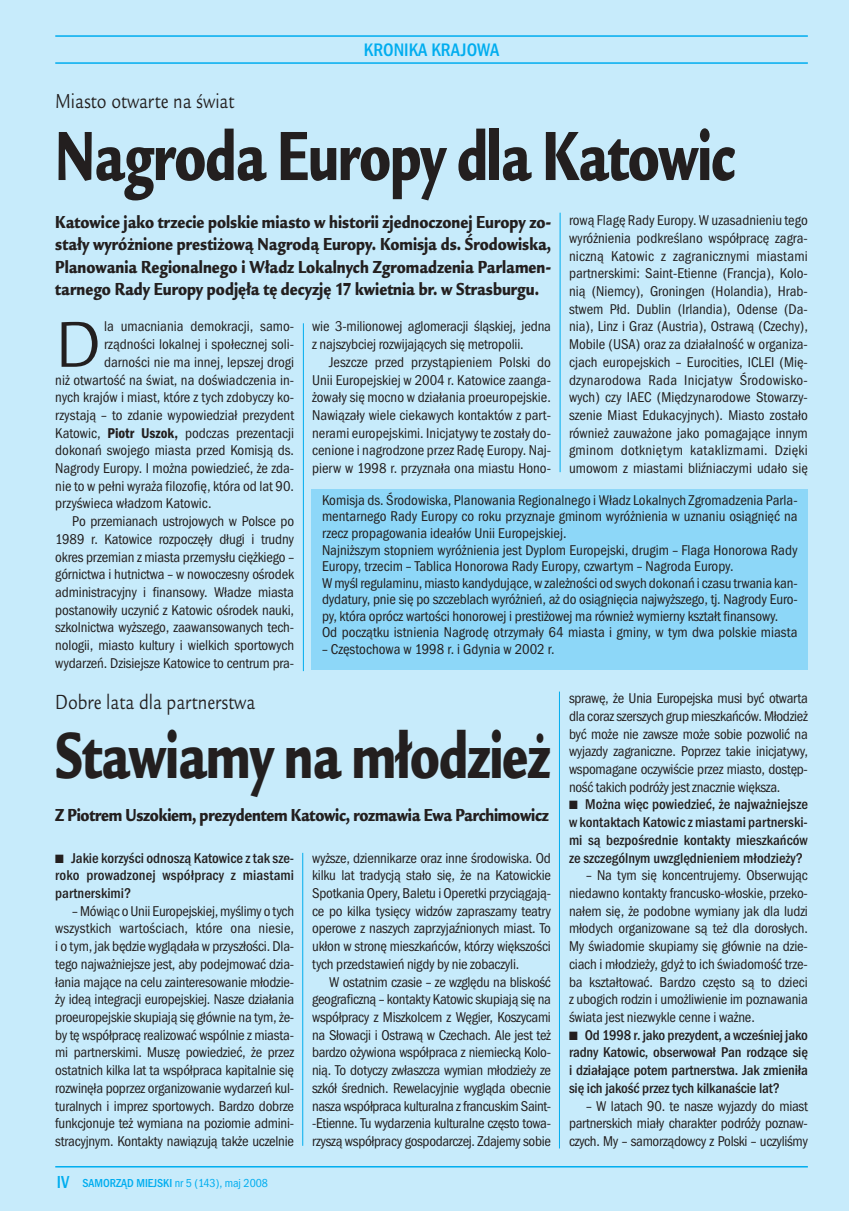
<style>
.page{position:relative;width:849px;height:1211px;background:#fff}
.page>*{position:absolute;margin:0;border:0;box-sizing:border-box;transform-origin:0 0}
.t1{font:72px "Legacy San Itc TEE Ultr";letter-spacing:-.02em;color:#231f1f;scale:.7 1}
.t2{font:67.5px "Legacy San Itc TEE Ultr";letter-spacing:-.015em;color:#231f1f;scale:.7 1}
.t3{font:66.6px "Legacy San Itc TEE";color:#231f1f;scale:.9 1}
.t4{font:21px "Legacy San Itc TEE";color:#231f1f;scale:.8 1}
.t5{font:500 condensed 18.75px "Franklin Got Itc TEE";color:#00adef}
.t6{font:18px/22.5px "Legacy San Itc TEE Ultr";letter-spacing:-.02em;color:#231f1f;text-align:justify;scale:.8 1}
.t7{font:condensed 14.7px/17.7px "Franklin Got Itc TEE";letter-spacing:-.01em;color:#231f1f;text-align:justify}
.t8{font:500 condensed 14.7px/17.7px "Franklin Got Itc TEE";color:#231f1f;text-align:justify}
.t9{font:condensed 12px "Franklin Got Itc TEE";color:#00adef}
.s1{font-weight:600}
.s2{font-weight:500;font-size:18px}
.s3{font-weight:500}
</style>
<div class="page">
<div style="left:0;top:0;width:849px;height:1210px;background:#c7ebfb"></div>
<hr style="left:55px;top:1166px;width:753px;height:1px;background:#00adef">
<hr style="left:55px;top:62px;width:753px;height:2px;background:#00adef">
<hr style="left:55px;top:35px;width:753px;height:2px;background:#00adef">
<hr style="left:560px;top:213px;width:1px;height:259px;background:#00adef">
<hr style="left:303px;top:323px;width:1px;height:348px;background:#00adef">
<hr style="left:302px;top:853px;width:1px;height:292px;background:#00adef">
<hr style="left:559px;top:691px;width:1px;height:457px;background:#00adef">
<div style="left:312px;top:489px;width:496px;height:180px;background:#8dd7f8"></div>
<p class="t5" style="left:364px;top:43px;width:137px">KRONIKA KRAJOWA</p>
<p class="t4" style="left:55px;top:92px;width:225px">Miasto otwarte na świat</p>
<p class="t1" style="left:55px;top:127px;width:974px">Nagroda Europy dla Katowic</p>
<p class="t6" style="left:55px;top:212px;width:622px">Katowice jako trzecie polskie miasto w historii zjednoczonej Europy zo&shy;stały wyróżnione prestiżową Nagrodą Europy. Komisja ds. Środowiska, Planowania Regionalnego i Władz Lokalnych Zgromadzenia Parlamen&shy;tarnego Rady Europy podjęła tę decyzję 17 kwietnia br. w Strasburgu.</p>
<p class="t7" style="left:569px;top:213px;width:240px">rową Flagę Rady Europy. W uzasadnieniu tego wyróżnienia podkreślano współpracę zagra&shy;niczną Katowic z zagranicznymi miastami partnerskimi: Saint-Etienne (Francja), Kolo&shy;nią (Niemcy), Groningen (Holandia), Hrab&shy;stwem Płd. Dublin (Irlandia), Odense (Da&shy;nia), Linz i Graz (Austria), Ostrawą (Czechy), Mobile (USA) oraz za działalność w organiza&shy;cjach europejskich – Eurocities, ICLEI (Mię&shy;dzynarodowa Rada Inicjatyw Środowisko&shy;wych) czy IAEC (Międzynarodowe Stowarzy&shy;szenie Miast Edukacyjnych). Miasto zostało również zauważone jako pomagające innym gminom dotkniętym kataklizmami. Dzięki umowom z miastami bliźniaczymi udało się</p>
<p class="t7" style="left:312px;top:319px;width:240px">wie 3-milionowej aglomeracji śląskiej, jedna</p>
<p class="t7" style="left:312px;top:337px;width:213px">z najszybciej rozwijających się metropolii.</p>
<p class="t7" style="left:329px;top:354px;width:223px">Jeszcze przed przystąpieniem Polski do</p>
<p class="t7" style="left:312px;top:372px;width:240px">Unii Europejskiej w 2004 r. Katowice zaanga-</p>
<p class="t7" style="left:312px;top:390px;width:240px">żowały się mocno w działania proeuropejskie.</p>
<p class="t7" style="left:312px;top:407px;width:240px">Nawiązały wiele ciekawych kontaktów z part-</p>
<p class="t7" style="left:312px;top:425px;width:240px">nerami europejskimi. Inicjatywy te zostały do-</p>
<p class="t7" style="left:312px;top:443px;width:240px">cenione i nagrodzone przez Radę Europy. Naj-</p>
<p class="t7" style="left:312px;top:460px;width:240px">pierw w 1998 r. przyznała ona miastu Hono-</p>
<p class="t3" style="left:55px;top:317px;width:52px">D</p>
<p class="t7" style="left:104px;top:319px;width:192px">la umacniania demokracji, samo-</p>
<p class="t7" style="left:104px;top:337px;width:192px">rządności lokalnej i społecznej soli-</p>
<p class="t7" style="left:104px;top:354px;width:192px">darności nie ma innej, lepszej drogi</p>
<p class="t7" style="left:55px;top:372px;width:240px">niż otwartość na świat, na doświadczenia in-</p>
<p class="t7" style="left:55px;top:390px;width:240px">nych krajów i miast, które z tych zdobyczy ko-</p>
<p class="t7" style="left:55px;top:407px;width:240px">rzystają – to zdanie wypowiedział prezydent</p>
<p class="t7" style="left:55px;top:425px;width:240px">Katowic, <span class="s1">Piotr Uszok,</span> podczas prezentacji</p>
<p class="t7" style="left:55px;top:443px;width:240px">dokonań swojego miasta przed Komisją ds.</p>
<p class="t7" style="left:55px;top:460px;width:240px">Nagrody Europy. I można powiedzieć, że zda-</p>
<p class="t7" style="left:55px;top:478px;width:240px">nie to w pełni wyraża filozofię, która od lat 90.</p>
<p class="t7" style="left:55px;top:496px;width:158px">przyświeca władzom Katowic.</p>
<p class="t7" style="left:72px;top:514px;width:223px">Po przemianach ustrojowych w Polsce po</p>
<p class="t7" style="left:55px;top:531px;width:240px">1989 r. Katowice rozpoczęły długi i trudny</p>
<p class="t7" style="left:55px;top:549px;width:240px">okres przemian z miasta przemysłu ciężkiego –</p>
<p class="t7" style="left:55px;top:567px;width:240px">górnictwa i hutnictwa – w nowoczesny ośrodek</p>
<p class="t7" style="left:55px;top:584px;width:240px">administracyjny i finansowy. Władze miasta</p>
<p class="t7" style="left:55px;top:602px;width:240px">postanowiły uczynić z Katowic ośrodek nauki,</p>
<p class="t7" style="left:55px;top:620px;width:240px">szkolnictwa wyższego, zaawansowanych tech-</p>
<p class="t7" style="left:55px;top:637px;width:240px">nologii, miasto kultury i wielkich sportowych</p>
<p class="t7" style="left:55px;top:655px;width:240px">wydarzeń. Dzisiejsze Katowice to centrum pra-</p>
<p class="t7" style="left:322px;top:493px;width:477px;line-height:16.5px;text-align:left">Komisja ds. Środowiska, Planowania Regionalnego i Władz Lokalnych Zgromadzenia Parla&shy;mentarnego Rady Europy co roku przyznaje gminom wyróżnienia w uznaniu osiągnięć na rzecz propagowania ideałów Unii Europejskiej.<br>Najniższym stopniem wyróżnienia jest Dyplom Europejski, drugim – Flaga Honorowa Rady Europy, trzecim – Tablica Honorowa Rady Europy, czwartym – Nagroda Europy.<br>W myśl regulaminu, miasto kandydujące, w zależności od swych dokonań i czasu trwania kan&shy;dydatury, pnie się po szczeblach wyróżnień, aż do osiągnięcia najwyższego, tj. Nagrody Euro&shy;py, która oprócz wartości honorowej i prestiżowej ma również wymierny kształt finansowy.<br>Od początku istnienia Nagrodę otrzymały 64 miasta i gminy, w tym dwa polskie miasta</p>
<p class="t7" style="left:322px;top:641px;width:234px">– Częstochowa w 1998 r. i Gdynia w 2002 r.</p>
<p class="t4" style="left:55px;top:693px;width:252px">Dobre lata dla partnerstwa</p>
<p class="t2" style="left:55px;top:728px;width:709px">Stawiamy na młodzież</p>
<p class="t6" style="left:55px;top:805px;width:618px">Z Piotrem Uszokiem, prezydentem Katowic, rozmawia Ewa Parchimowicz</p>
<p class="t8" style="left:55px;top:850px;width:240px">■ Jakie korzyści odnoszą Katowice z tak sze&shy;roko prowadzonej współpracy z miastami partnerskimi?</p>
<p class="t7" style="left:55px;top:903px;width:240px;text-indent:17px">– Mówiąc o Unii Europejskiej, myślimy o tych wszystkich wartościach, które ona niesie, i o tym, jak będzie wyglądała w przyszłości. Dla&shy;tego najważniejsze jest, aby podejmować dzia&shy;łania mające na celu zainteresowanie młodzie&shy;ży ideą integracji europejskiej. Nasze działania proeuropejskie skupiają się głównie na tym, że&shy;by tę współpracę realizować wspólnie z miasta&shy;mi partnerskimi. Muszę powiedzieć, że przez ostatnich kilka lat ta współpraca kapitalnie się rozwinęła poprzez organizowanie wydarzeń kul&shy;turalnych i imprez sportowych. Bardzo dobrze funkcjonuje też wymiana na poziomie admini&shy;stracyjnym. Kontakty nawiązują także uczelnie</p>
<p class="t9" style="left:57px;top:1178px;width:213px"><span class="s2">IV</span> <span class="s3">SAMORZĄD MIEJSKI</span> nr 5 (143), maj 2008</p>
<p class="t7" style="left:312px;top:850px;width:240px">wyższe, dziennikarze oraz inne środowiska. Od</p>
<p class="t7" style="left:312px;top:868px;width:240px">kilku lat tradycją stało się, że na Katowickie</p>
<p class="t7" style="left:312px;top:885px;width:240px">Spotkania Opery, Baletu i Operetki przyciągają-</p>
<p class="t7" style="left:312px;top:903px;width:240px">ce po kilka tysięcy widzów zapraszamy teatry</p>
<p class="t7" style="left:312px;top:921px;width:240px">operowe z naszych zaprzyjaźnionych miast. To</p>
<p class="t7" style="left:312px;top:938px;width:240px">ukłon w stronę mieszkańców, którzy większości</p>
<p class="t7" style="left:312px;top:956px;width:209px">tych przedstawień nigdy by nie zobaczyli.</p>
<p class="t7" style="left:329px;top:974px;width:223px">W ostatnim czasie – ze względu na bliskość</p>
<p class="t7" style="left:312px;top:991px;width:240px">geograficzną – kontakty Katowic skupiają się na</p>
<p class="t7" style="left:312px;top:1009px;width:240px">współpracy z Miszkolcem z Węgier, Koszycami</p>
<p class="t7" style="left:312px;top:1027px;width:240px">na Słowacji i Ostrawą w Czechach. Ale jest też</p>
<p class="t7" style="left:312px;top:1045px;width:240px">bardzo ożywiona współpraca z niemiecką Kolo-</p>
<p class="t7" style="left:312px;top:1062px;width:240px">nią. To dotyczy zwłaszcza wymian młodzieży ze</p>
<p class="t7" style="left:312px;top:1080px;width:240px">szkół średnich. Rewelacyjnie wygląda obecnie</p>
<p class="t7" style="left:312px;top:1098px;width:240px">nasza współpraca kulturalna z francuskim Saint-</p>
<p class="t7" style="left:312px;top:1115px;width:240px">-Etienne. Tu wydarzenia kulturalne często towa-</p>
<p class="t7" style="left:312px;top:1133px;width:240px">rzyszą współpracy gospodarczej. Zdajemy sobie</p>
<p class="t7" style="left:569px;top:691px;width:240px">sprawę, że Unia Europejska musi być otwarta dla coraz szerszych grup mieszkańców. Młodzież być może nie zawsze może sobie pozwolić na wyjazdy zagraniczne. Poprzez takie inicjatywy, wspomagane oczywiście przez miasto, dostęp&shy;ność takich podróży jest znacznie większa.</p>
<p class="t8" style="left:569px;top:797px;width:240px">■ Można więc powiedzieć, że najważniejsze w kontaktach Katowic z miastami partnerski&shy;mi są bezpośrednie kontakty mieszkańców ze szczególnym uwzględnieniem młodzieży?</p>
<p class="t7" style="left:569px;top:868px;width:240px;text-indent:17px">– Na tym się koncentrujemy. Obserwując niedawno kontakty francusko-włoskie, przeko&shy;nałem się, że podobne wymiany jak dla ludzi młodych organizowane są też dla dorosłych.<br>My świadomie skupiamy się głównie na dzie&shy;ciach i młodzieży, gdyż to ich świadomość trze&shy;ba kształtować. Bardzo często są to dzieci z ubogich rodzin i umożliwienie im poznawania świata jest niezwykle cenne i ważne.</p>
<p class="t8" style="left:569px;top:1027px;width:240px">■ Od 1998 r. jako prezydent, a wcześniej jako radny Katowic, obserwował Pan rodzące się i działające potem partnerstwa. Jak zmieniła się ich jakość przez tych kilkanaście lat?</p>
<p class="t7" style="left:569px;top:1098px;width:240px;text-indent:17px">– W latach 90. te nasze wyjazdy do miast partnerskich miały charakter podróży poznaw&shy;czych. My – samorządowcy z Polski – uczyliśmy</p>
</div>
